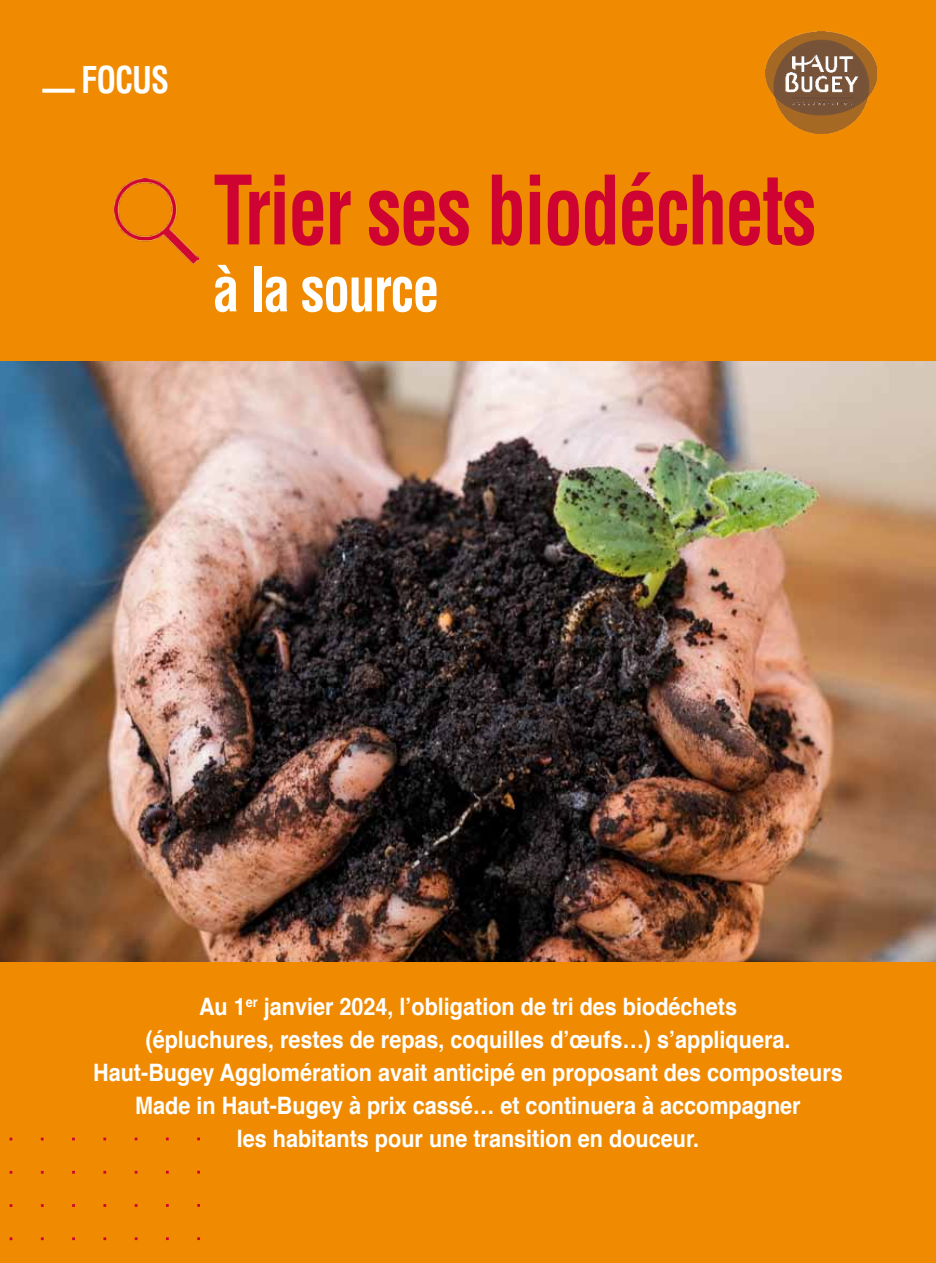
<style>
.page{position:relative;width:936px;height:1263px;background:#fff}
.page>*{position:absolute;margin:0;border:0;box-sizing:border-box;transform-origin:0 0}
.t1{font:700 condensed 93px "Helvetica";letter-spacing:-.03em;color:#cf0332;scale:.85 1}
.t2{font:700 condensed 60px "Helvetica";color:#fff;scale:.9 1}
.t3{font:700 condensed 36px "Helvetica";letter-spacing:-.03em;color:#fff;scale:.9 1}
.t4{font:700 24px/33px "Helvetica";color:#fff;text-align:center;scale:.9 1}
</style>
<div class="page">
<div style="left:0;top:0;width:935px;height:1263px;background:#f08a00"></div>
<img style="left:115px;top:179px;width:84px;height:84px">
<img style="left:765px;top:31px;width:111px;height:103px">
<img style="left:0;top:361px;width:935px;height:600px">
<h3 class="t3" style="left:43px;top:57px;width:138px">— focus</h3>
<h1 class="t1" style="left:213px;top:152px;width:711px">Trier ses biodéchets</h1>
<h2 class="t2" style="left:213px;top:252px;width:253px">à la source</h2>
<p class="t4" style="left:93px;top:990px;width:834px">Au 1<sup>er</sup> janvier 2024, l’obligation de tri des biodéchets<br>(épluchures, restes de repas, coquilles d’œufs…) s’appliquera.<br>Haut-Bugey Agglomération avait anticipé en proposant des composteurs Made in Haut-Bugey à prix cassé… et continuera à accompagner<br>les habitants pour une transition en douceur.</p>
</div>
